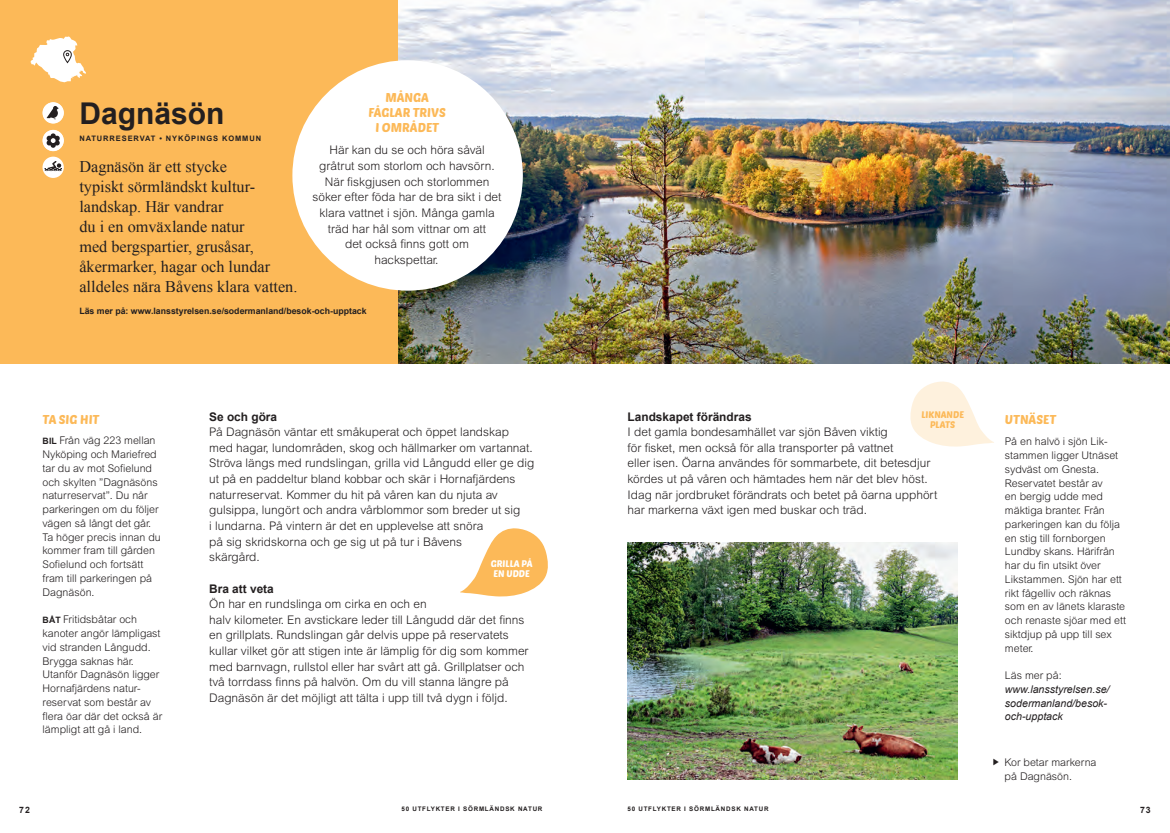
<style>
.page{position:relative;width:1170px;height:833px;background:#fff}
.page>*{position:absolute;margin:0;border:0;box-sizing:border-box;transform-origin:0 0}
.t1{font:700 30px "Arial";color:#231f20}
.t2{font:16.25px/20px "Times New Roman";color:#231f20}
.t3{font:12.5px/15px "Poetsen One";color:#fcb958;text-align:center}
.t4{font:300 11.88px/15.6px "Arial MT Std";color:#231f20}
.t5{font:700 11.88px "Arial";color:#231f20}
.t6{font:300 10.62px/13.8px "Arial MT Std";color:#231f20}
.t7{font:italic 10.62px/13.8px "Arial";color:#231f20}
.t8{font:9.38px/10.6px "Poetsen One";color:#fff}
.t9{font:9.38px/10.6px "Poetsen One";color:#fcb958;text-align:center}
.t10{font:700 8.75px "Arial";color:#231f20}
.t11{font:700 7.5px "Arial";letter-spacing:.12em;color:#231f20}
.t12{font:700 6.25px "Arial";letter-spacing:.12em;color:#231f20}
.s1{font-family:"Arial";font-weight:700;font-size:8.75px}
</style>
<div class="page">
<img style="left:627px;top:542px;width:330px;height:238px">
<img style="left:398px;top:0;width:771px;height:364px">
<div style="left:0;top:0;width:398px;height:364px;background:#fcb958"></div>
<svg style="left:460px;top:528px;width:88px;height:69px"></svg>
<div style="left:292px;top:60px;width:231px;height:231px;background:#fff;border-radius:50%"></div>
<svg style="left:30px;top:36px;width:56px;height:46px"></svg>
<div style="left:42px;top:130px;width:22px;height:21px;background:#fff;border-radius:50%"></div>
<svg style="left:47px;top:133px;width:13px;height:15px"></svg>
<div style="left:42px;top:157px;width:22px;height:21px;background:#fff;border-radius:50%"></div>
<svg style="left:44px;top:161px;width:18px;height:10px"></svg>
<div style="left:42px;top:102px;width:22px;height:21px;background:#fff;border-radius:50%"></div>
<svg style="left:47px;top:106px;width:12px;height:13px"></svg>
<svg style="left:910px;top:381px;width:83px;height:66px"></svg>
<p class="t3" style="left:368px;top:89px;width:79px">MÅNGA<br>FÅGLAR TRIVS<br>I OMRÅDET</p>
<p class="t4" style="left:312px;top:142px;width:190px;text-align:center">Här kan du se och höra såväl gråtrut som storlom och havsörn.<br>När fiskgjusen och storlommen söker efter föda har de bra sikt i det klara vattnet i sjön. Många gamla träd har hål som vittnar om att<br>det också finns gott om hackspettar.</p>
<h1 class="t1" style="left:79px;top:94px;width:147px">Dagnäsön</h1>
<p class="t11" style="left:79px;top:134px;width:183px">NATURRESERVAT • NYKÖPINGS KOMMUN</p>
<h2 class="t2" style="left:79px;top:156px;width:219px">Dagnäsön är ett stycke<br>typiskt sörmländskt kultur&shy;landskap. Här vandrar<br>du i en omväxlande natur<br>med bergspartier, grusåsar, åkermarker, hagar och lundar alldeles nära Båvens klara vatten.</h2>
<p class="t10" style="left:79px;top:305px;width:289px">Läs mer på: www.lansstyrelsen.se/sodermanland/besok-och-upptack</p>
<p class="t3" style="left:43px;top:412px;width:58px">TA SIG HIT</p>
<p class="t6" style="left:43px;top:434px;width:120px"><span class="s1">BIL</span> Från väg 223 mellan<br>Nyköping och Mariefred tar du av mot Sofielund och skylten ”Dagnäsöns naturreservat”. Du når parkeringen om du följer vägen så långt det går.<br>Ta höger precis innan du kommer fram till gården<br>Sofielund och fortsätt fram till parkeringen på<br>Dagnäsön.</p>
<p class="t6" style="left:43px;top:612px;width:121px"><span class="s1">BÅT</span> Fritidsbåtar och kanoter angör lämpligast vid stranden Långudd.<br>Brygga saknas här.<br>Utanför Dagnäsön ligger<br>Hornafjärdens natur&shy;reservat som består av flera öar där det också är lämpligt att gå i land.</p>
<p class="t5" style="left:209px;top:408px;width:69px">Se och göra</p>
<p class="t4" style="left:209px;top:424px;width:326px">På Dagnäsön väntar ett småkuperat och öppet landskap med hagar, lundområden, skog och hällmarker om vartannat.<br>Ströva längs med rundslingan, grilla vid Långudd eller ge dig ut på en paddeltur bland kobbar och skär i Hornafjärdens naturreservat. Kommer du hit på våren kan du njuta av gulsippa, lungört och andra vårblommor som breder ut sig<br>i lundarna. På vintern är det en upplevelse att snöra<br>på sig skridskorna och ge sig ut på tur i Båvens<br>skärgård.</p>
<p class="t5" style="left:209px;top:580px;width:66px">Bra att veta</p>
<p class="t4" style="left:209px;top:596px;width:321px">Ön har en rundslinga om cirka en och en<br>halv kilometer. En avstickare leder till Långudd där det finns en grillplats. Rundslingan går delvis uppe på reservatets kullar vilket gör att stigen inte är lämplig för dig som kommer med barnvagn, rullstol eller har svårt att gå. Grillplatser och två torrdass finns på halvön. Om du vill stanna längre på Dagnäsön är det möjligt att tälta i upp till två dygn i följd.</p>
<p class="t8" style="left:491px;top:557px;width:43px">GRILLA PÅ<br>EN UDDE</p>
<p class="t9" style="left:921px;top:409px;width:44px">LIKNANDE<br>PLATS</p>
<p class="t5" style="left:627px;top:408px;width:126px">Landskapet förändras</p>
<p class="t4" style="left:627px;top:424px;width:311px">I det gamla bondesamhället var sjön Båven viktig<br>för fisket, men också för alla transporter på vattnet<br>eller isen. Öarna användes för sommarbete, dit betesdjur kördes ut på våren och hämtades hem när det blev höst.<br>Idag när jordbruket förändrats och betet på öarna upphört har markerna växt igen med buskar och träd.</p>
<p class="t3" style="left:1004px;top:412px;width:53px">UTNÄSET</p>
<p class="t6" style="left:1004px;top:434px;width:122px">På en halvö i sjön Lik&shy;stammen ligger Utnäset sydväst om Gnesta.<br>Reservatet består av<br>en bergig udde med mäktiga branter. Från parkeringen kan du följa en stig till fornborgen<br>Lundby skans. Härifrån har du fin utsikt över<br>Likstammen. Sjön har ett rikt fågelliv och räknas som en av länets klaraste och renaste sjöar med ett siktdjup på upp till sex meter.</p>
<p class="t6" style="left:1004px;top:668px;width:58px">Läs mer på:</p>
<p class="t7" style="left:1004px;top:682px;width:106px">www.lansstyrelsen.se/ sodermanland/besok&shy;och-upptack</p>
<p class="t6" style="left:1004px;top:755px;width:93px">Kor betar markerna på Dagnäsön.</p>
<p class="t10" style="left:19px;top:804px;width:12px">72</p>
<p class="t12" style="left:401px;top:804px;width:142px">50 UTFLYKTER I SÖRMLÄNDSK NATUR</p>
<p class="t12" style="left:627px;top:804px;width:142px">50 UTFLYKTER I SÖRMLÄNDSK NATUR</p>
<p class="t10" style="left:1139px;top:804px;width:12px">73</p>
</div>
